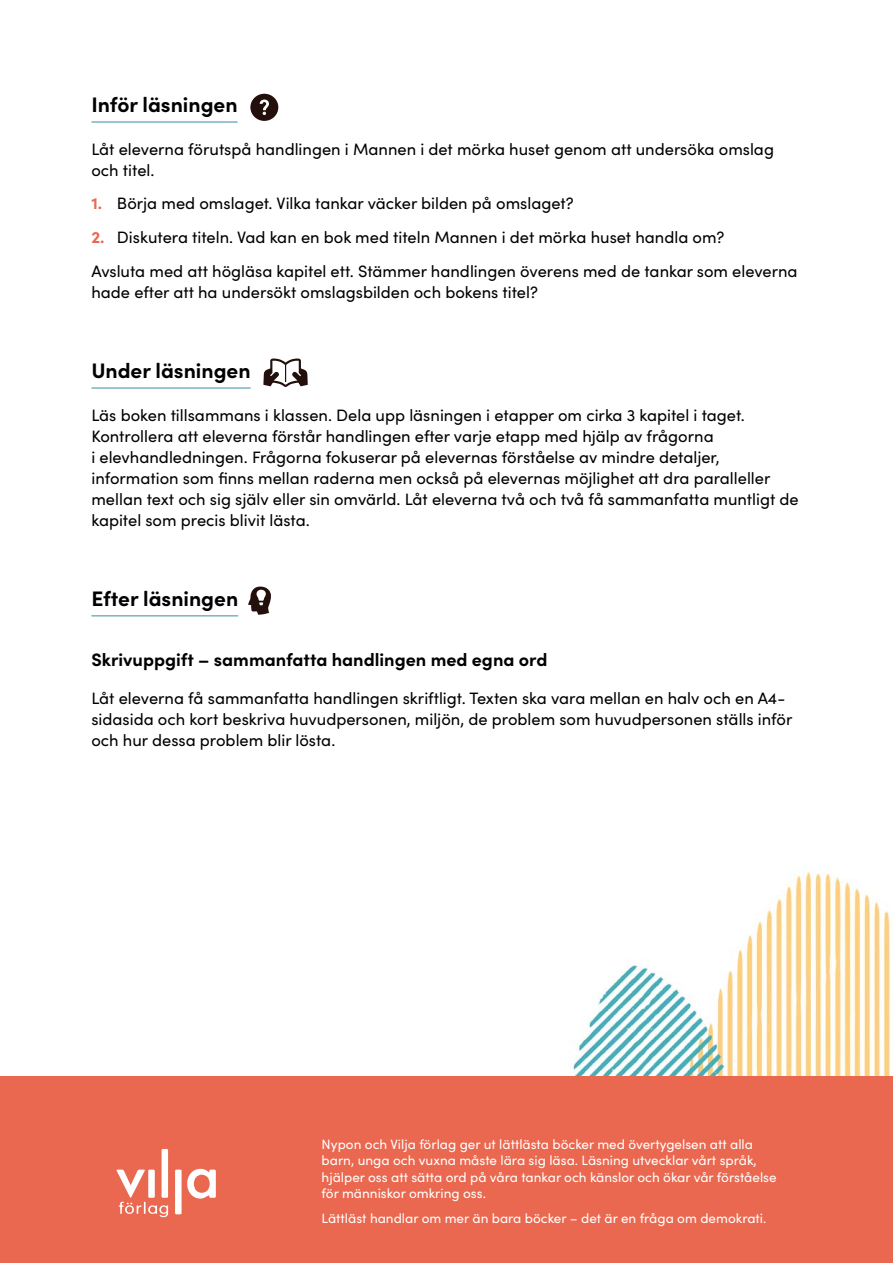
<style>
.page{position:relative;width:893px;height:1263px;background:#fff}
.page>*{position:absolute;margin:0;border:0;box-sizing:border-box;transform-origin:0 0}
.t1{font:700 21px "Sofia Pro";color:#000}
.t2{font:700 18px "Sofia Pro";color:#000}
.t3{font:16.5px/21px "Sofia Pro";color:#000}
.t4{font:13.5px/16.5px "Sofia Pro";color:#fff}
.s1{font-weight:700;color:#ea684f}
</style>
<div class="page">
<img style="left:572px;top:871px;width:319px;height:205px">
<div style="left:0;top:1076px;width:893px;height:187px;background:#ea684f"></div>
<hr style="left:91px;top:121px;width:147px;height:2px;background:#7bb3be">
<hr style="left:91px;top:387px;width:160px;height:2px;background:#7bb3be">
<hr style="left:91px;top:615px;width:147px;height:1px;background:#7bb3be">
<svg style="left:250px;top:94px;width:28px;height:27px"></svg>
<svg style="left:263px;top:358px;width:45px;height:29px"></svg>
<svg style="left:248px;top:586px;width:23px;height:29px"></svg>
<div style="left:162px;top:1149px;width:6px;height:49px;background:#fff"></div>
<div style="left:175px;top:1169px;width:7px;height:45px;background:#fff"></div>
<svg style="left:187px;top:1169px;width:29px;height:29px"></svg>
<svg style="left:116px;top:1169px;width:52px;height:48px"></svg>
<p class="t1" style="left:91px;top:89px;width:148px">Inför läsningen</p>
<p class="t3" style="left:91px;top:137px;width:684px">Låt eleverna förutspå handlingen i Mannen i det mörka huset genom att undersöka omslag och titel.</p>
<p class="t3" style="left:91px;top:192px;width:484px"><span class="s1">1.</span> Börja med omslaget. Vilka tankar väcker bilden på omslaget?</p>
<p class="t3" style="left:91px;top:220px;width:708px;line-height:33.8px"><span class="s1">2.</span> Diskutera titeln. Vad kan en bok med titeln Mannen i det mörka huset handla om?<br>Avsluta med att högläsa kapitel ett. Stämmer handlingen överens med de tankar som eleverna</p>
<p class="t3" style="left:91px;top:281px;width:448px">hade efter att ha undersökt omslagsbilden och bokens titel?</p>
<p class="t1" style="left:91px;top:355px;width:161px">Under läsningen</p>
<p class="t3" style="left:91px;top:403px;width:709px">Läs boken tillsammans i klassen. Dela upp läsningen i etapper om cirka 3 kapitel i taget.<br>Kontrollera att eleverna förstår handlingen efter varje etapp med hjälp av frågorna<br>i elevhandledningen. Frågorna fokuserar på elevernas förståelse av mindre detaljer, information som finns mellan raderna men också på elevernas möjlighet att dra paralleller mellan text och sig själv eller sin omvärld. Låt eleverna två och två få sammanfatta muntligt de kapitel som precis blivit lästa.</p>
<p class="t1" style="left:91px;top:583px;width:148px">Efter läsningen</p>
<p class="t2" style="left:91px;top:646px;width:457px">Skrivuppgift – sammanfatta handlingen med egna ord</p>
<p class="t3" style="left:91px;top:687px;width:702px">Låt eleverna få sammanfatta handlingen skriftligt. Texten ska vara mellan en halv och en A4- sidasida och kort beskriva huvudpersonen, miljön, de problem som huvudpersonen ställs inför och hur dessa problem blir lösta.</p>
<p class="t4" style="left:322px;top:1135px;width:456px">Nypon och Vilja förlag ger ut lättlästa böcker med övertygelsen att alla barn, unga och vuxna måste lära sig läsa. Läsning utvecklar vårt språk, hjälper oss att sätta ord på våra tankar och känslor och ökar vår förståelse för människor omkring oss.</p>
<p class="t4" style="left:322px;top:1210px;width:446px">Lättläst handlar om mer än bara böcker – det är en fråga om demokrati.</p>
</div>
